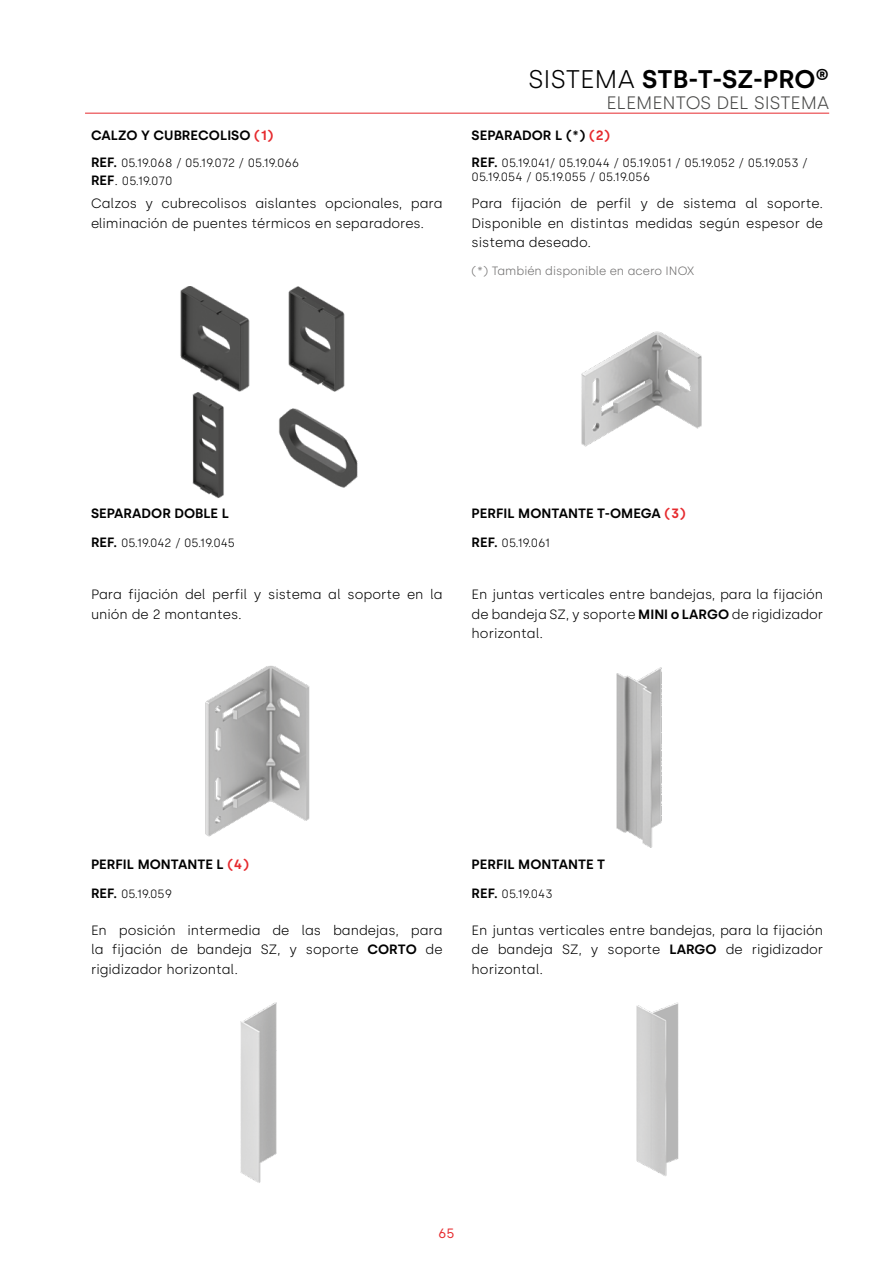
<style>
.page{position:relative;width:893px;height:1263px;background:#fff}
.page>*{position:absolute;margin:0;border:0;box-sizing:border-box;transform-origin:0 0}
.t1{font:600 25.5px "Silka";color:#000}
.t2{font:300 18px "Silka";color:#4a4a49}
.t3{font:300 13.5px/19.5px "Silka";color:#000;text-align:justify}
.t4{font:600 13.5px "Silka";color:#000}
.t5{font:13.5px "Silka";color:#e62a2e}
.t6{font:300 12px/17.5px "Silka";color:#000}
.t7{font:300 12px "Silka";color:#706f6f}
.s1{font-weight:300}
.s2{color:#e62a2e}
.s3{font-weight:600;font-size:13.5px}
.s4{font-size:13.5px}
.s5{font-weight:600}
</style>
<div class="page">
<hr style="left:85px;top:113px;width:744px;height:1px;background:#e62a2e">
<img style="left:180px;top:286px;width:165px;height:106px">
<img style="left:581px;top:331px;width:121px;height:116px">
<img style="left:192px;top:392px;width:32px;height:106px">
<img style="left:279px;top:408px;width:79px;height:80px">
<img style="left:205px;top:665px;width:105px;height:172px">
<img style="left:616px;top:667px;width:46px;height:181px">
<img style="left:240px;top:1002px;width:37px;height:181px">
<img style="left:636px;top:1002px;width:43px;height:174px">
<h1 class="t1" style="left:528px;top:64px;width:302px"><span class="s1">SISTEMA</span> STB-T-SZ-PRO®</h1>
<h2 class="t2" style="left:606px;top:92px;width:224px">ELEMENTOS DEL SISTEMA</h2>
<p class="t4" style="left:91px;top:127px;width:184px">CALZO Y CUBRECOLISO <span class="s2">(1)</span></p>
<p class="t4" style="left:472px;top:127px;width:140px">SEPARADOR L (*) <span class="s2">(2)</span></p>
<p class="t6" style="left:91px;top:154px;width:210px"><span class="s3">REF.</span> 05.19.068 / 05.19.072 / 05.19.066<br><span class="s3">REF</span><span class="s4">.</span> 05.19.070</p>
<p class="t6" style="left:472px;top:156px;width:338px;line-height:13.5px"><span class="s3">REF.</span> 05.19.041/ 05.19.044 / 05.19.051 / 05.19.052 / 05.19.053 /<br>05.19.054 / 05.19.055 / 05.19.056</p>
<p class="t3" style="left:91px;top:194px;width:353px">Calzos y cubrecolisos aislantes opcionales, para eliminación de puentes térmicos en separadores.</p>
<p class="t3" style="left:472px;top:194px;width:353px">Para fijación de perfil y de sistema al soporte.<br>Disponible en distintas medidas según espesor de sistema deseado.</p>
<p class="t7" style="left:472px;top:263px;width:224px">(*) También disponible en acero INOX</p>
<p class="t4" style="left:91px;top:505px;width:139px">SEPARADOR DOBLE L</p>
<p class="t4" style="left:472px;top:505px;width:216px">PERFIL MONTANTE T-OMEGA <span class="s2">(3)</span></p>
<p class="t6" style="left:91px;top:534px;width:146px"><span class="s3">REF.</span> 05.19.042 / 05.19.045</p>
<p class="t6" style="left:472px;top:534px;width:80px"><span class="s3">REF.</span> 05.19.061</p>
<p class="t3" style="left:91px;top:585px;width:353px">Para fijación del perfil y sistema al soporte en la unión de 2 montantes.</p>
<p class="t3" style="left:472px;top:585px;width:353px">En juntas verticales entre bandejas, para la fijación de bandeja SZ, y soporte <span class="s5">MINI o LARGO</span> de rigidizador horizontal.</p>
<p class="t4" style="left:91px;top:856px;width:160px">PERFIL MONTANTE L <span class="s2">(4)</span></p>
<p class="t4" style="left:472px;top:856px;width:135px">PERFIL MONTANTE T</p>
<p class="t6" style="left:91px;top:885px;width:83px"><span class="s3">REF.</span> 05.19.059</p>
<p class="t6" style="left:472px;top:885px;width:83px"><span class="s3">REF.</span> 05.19.043</p>
<p class="t3" style="left:91px;top:920px;width:353px">En posición intermedia de las bandejas, para la fijación de bandeja SZ, y soporte <span class="s5">CORTO</span> de rigidizador horizontal.</p>
<p class="t3" style="left:472px;top:920px;width:353px">En juntas verticales entre bandejas, para la fijación de bandeja SZ, y soporte <span class="s5">LARGO</span> de rigidizador horizontal.</p>
<p class="t5" style="left:438px;top:1225px;width:18px">65</p>
</div>
